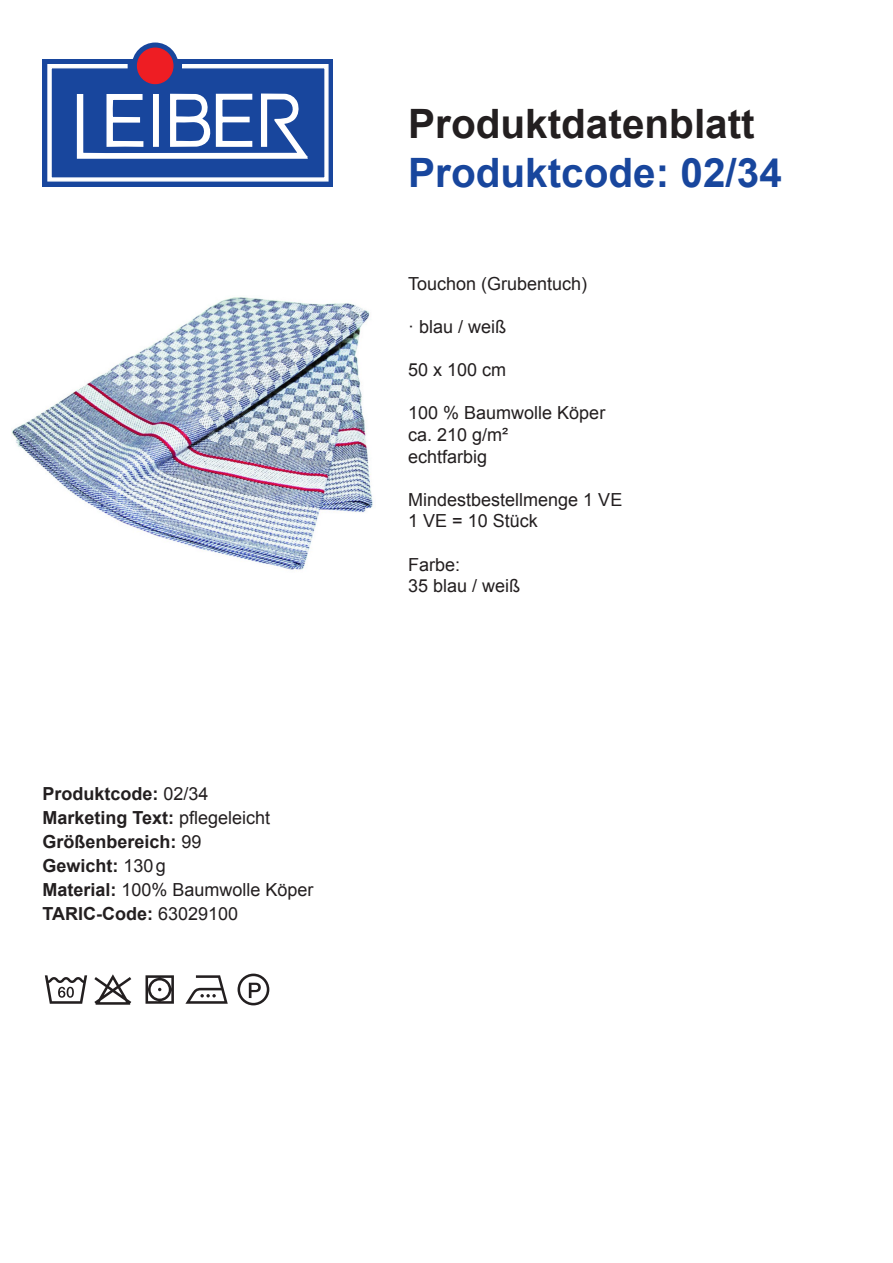
<style>
.page{position:relative;width:893px;height:1263px;background:#fff}
.page>*{position:absolute;margin:0;border:0;box-sizing:border-box;transform-origin:0 0}
.t1{font:700 40.5px "Arial";color:#231f20}
.t2{font:700 40.5px "Arial";color:#18469d}
.t3{font:18px/21.6px "Arial";color:#231f20}
.t4{font:700 18px/24px "Arial";color:#231f20}
.s1{font-weight:400}
</style>
<div class="page">
<div style="left:43px;top:59px;width:290px;height:127px;background:#18469d"></div>
<svg style="left:47px;top:64px;width:282px;height:118px"></svg>
<svg style="left:132px;top:43px;width:47px;height:46px"></svg>
<div style="left:138px;top:48px;width:35px;height:36px;background:#ee1d23;border-radius:50%"></div>
<div style="left:137px;top:48px;width:37px;height:36px;border:1px solid #ee1d23;border-radius:50%"></div>
<svg style="left:45px;top:975px;width:42px;height:29px"></svg>
<svg style="left:94px;top:974px;width:37px;height:31px"></svg>
<svg style="left:146px;top:975px;width:28px;height:29px"></svg>
<svg style="left:185px;top:975px;width:43px;height:29px"></svg>
<svg style="left:238px;top:973px;width:31px;height:32px"></svg>
<img style="left:12px;top:297px;width:361px;height:273px">
<p class="t4" style="left:43px;top:782px;width:273px">Produktcode: <span class="s1">02/34<br></span>Marketing Text: <span class="s1">pflegeleicht<br></span>Größenbereich: <span class="s1">99<br></span>Gewicht: <span class="s1">130g<br></span>Material: <span class="s1">100% Baumwolle Köper<br></span>TARIC-Code: <span class="s1">63029100</span></p>
<h1 class="t1" style="left:408px;top:97px;width:348px">Produktdatenblatt</h1>
<h1 class="t2" style="left:408px;top:146px;width:375px">Produktcode: 02/34</h1>
<p class="t3" style="left:408px;top:273px;width:181px">Touchon (Grubentuch)</p>
<p class="t3" style="left:408px;top:316px;width:100px">· blau / weiß</p>
<p class="t3" style="left:408px;top:359px;width:100px">50 x 100 cm</p>
<p class="t3" style="left:408px;top:402px;width:199px">100 % Baumwolle Köper ca. 210 g/m²<br>echtfarbig</p>
<p class="t3" style="left:408px;top:489px;width:216px">Mindestbestellmenge 1 VE<br>1 VE = 10 Stück</p>
<p class="t3" style="left:408px;top:554px;width:114px">Farbe:<br>35 blau / weiß</p>
</div>
